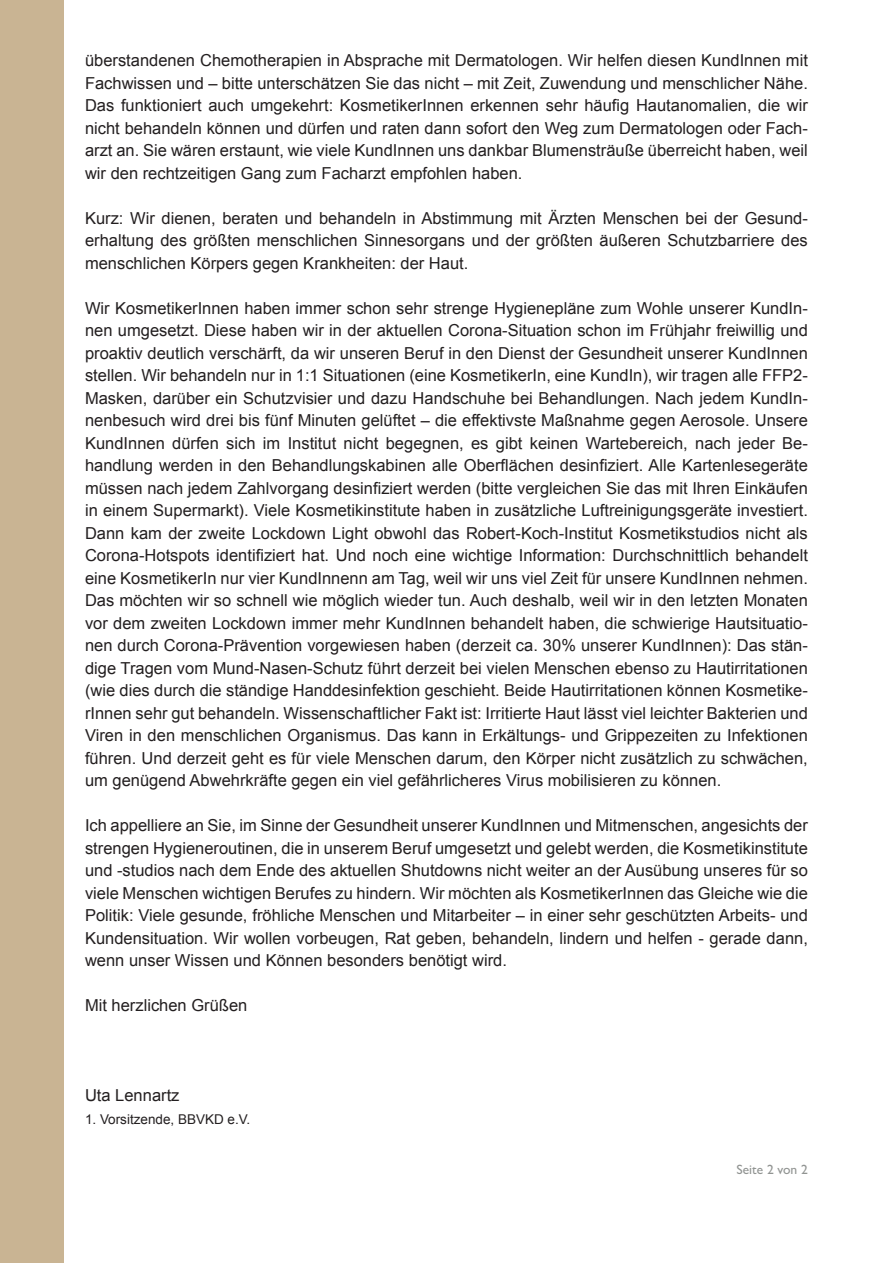
<style>
.page{position:relative;width:893px;height:1263px;background:#fff}
.page>*{position:absolute;margin:0;border:0;box-sizing:border-box;transform-origin:0 0}
.t1{font:16.5px/22.5px "Arial";color:#231f20;text-align:justify}
.t2{font:13.5px "Arial";color:#231f20}
.t3{font:500 13.5px "Gill Sans Nova";color:#919492}
</style>
<div class="page">
<div style="left:0;top:0;width:64px;height:1263px;background:#c9b493"></div>
<p class="t1" style="left:85px;top:49px;width:724px">überstandenen Chemotherapien in Absprache mit Dermatologen. Wir helfen diesen KundInnen mit Fachwissen und – bitte unterschätzen Sie das nicht – mit Zeit, Zuwendung und menschlicher Nähe.<br>Das funktioniert auch umgekehrt: KosmetikerInnen erkennen sehr häufig Hautanomalien, die wir nicht behandeln können und dürfen und raten dann sofort den Weg zum Dermatologen oder Fach&shy;arzt an. Sie wären erstaunt, wie viele KundInnen uns dankbar Blumensträuße überreicht haben, weil wir den rechtzeitigen Gang zum Facharzt empfohlen haben.</p>
<p class="t1" style="left:85px;top:207px;width:724px">Kurz: Wir dienen, beraten und behandeln in Abstimmung mit Ärzten Menschen bei der Gesund&shy;erhaltung des größten menschlichen Sinnesorgans und der größten äußeren Schutzbarriere des menschlichen Körpers gegen Krankheiten: der Haut.</p>
<p class="t1" style="left:85px;top:297px;width:724px">Wir KosmetikerInnen haben immer schon sehr strenge Hygienepläne zum Wohle unserer KundIn&shy;nen umgesetzt. Diese haben wir in der aktuellen Corona-Situation schon im Frühjahr freiwillig und proaktiv deutlich verschärft, da wir unseren Beruf in den Dienst der Gesundheit unserer KundInnen stellen. Wir behandeln nur in 1:1 Situationen (eine KosmetikerIn, eine KundIn), wir tragen alle FFP2- Masken, darüber ein Schutzvisier und dazu Handschuhe bei Behandlungen. Nach jedem KundIn&shy;nenbesuch wird drei bis fünf Minuten gelüftet – die effektivste Maßnahme gegen Aerosole. Unsere KundInnen dürfen sich im Institut nicht begegnen, es gibt keinen Wartebereich, nach jeder Be&shy;handlung werden in den Behandlungskabinen alle Oberflächen desinfiziert. Alle Kartenlesegeräte müssen nach jedem Zahlvorgang desinfiziert werden (bitte vergleichen Sie das mit Ihren Einkäufen in einem Supermarkt). Viele Kosmetikinstitute haben in zusätzliche Luftreinigungsgeräte investiert.<br>Dann kam der zweite Lockdown Light obwohl das Robert-Koch-Institut Kosmetikstudios nicht als Corona-Hotspots identifiziert hat. Und noch eine wichtige Information: Durchschnittlich behandelt eine KosmetikerIn nur vier KundInnenn am Tag, weil wir uns viel Zeit für unsere KundInnen nehmen.</p>
<p class="t1" style="left:85px;top:589px;width:724px">Das möchten wir so schnell wie möglich wieder tun. Auch deshalb, weil wir in den letzten Monaten vor dem zweiten Lockdown immer mehr KundInnen behandelt haben, die schwierige Hautsituatio&shy;nen durch Corona-Prävention vorgewiesen haben (derzeit ca. 30% unserer KundInnen): Das stän&shy;dige Tragen vom Mund-Nasen-Schutz führt derzeit bei vielen Menschen ebenso zu Hautirritationen (wie dies durch die ständige Handdesinfektion geschieht. Beide Hautirritationen können Kosmetike&shy;rInnen sehr gut behandeln. Wissenschaftlicher Fakt ist: Irritierte Haut lässt viel leichter Bakterien und Viren in den menschlichen Organismus. Das kann in Erkältungs- und Grippezeiten zu Infektionen führen. Und derzeit geht es für viele Menschen darum, den Körper nicht zusätzlich zu schwächen, um genügend Abwehrkräfte gegen ein viel gefährlicheres Virus mobilisieren zu können.</p>
<p class="t1" style="left:85px;top:814px;width:724px">Ich appelliere an Sie, im Sinne der Gesundheit unserer KundInnen und Mitmenschen, angesichts der strengen Hygieneroutinen, die in unserem Beruf umgesetzt und gelebt werden, die Kosmetikinstitute und -studios nach dem Ende des aktuellen Shutdowns nicht weiter an der Ausübung unseres für so viele Menschen wichtigen Berufes zu hindern. Wir möchten als KosmetikerInnen das Gleiche wie die Politik: Viele gesunde, fröhliche Menschen und Mitarbeiter – in einer sehr geschützten Arbeits- und Kundensituation. Wir wollen vorbeugen, Rat geben, behandeln, lindern und helfen - gerade dann, wenn unser Wissen und Können besonders benötigt wird.</p>
<p class="t1" style="left:85px;top:994px;width:164px">Mit herzlichen Grüßen</p>
<p class="t1" style="left:85px;top:1084px;width:96px">Uta Lennartz</p>
<p class="t2" style="left:85px;top:1110px;width:167px">1. Vorsitzende, BBVKD e.V.</p>
<p class="t3" style="left:736px;top:1161px;width:73px">Seite 2 von 2</p>
</div>
